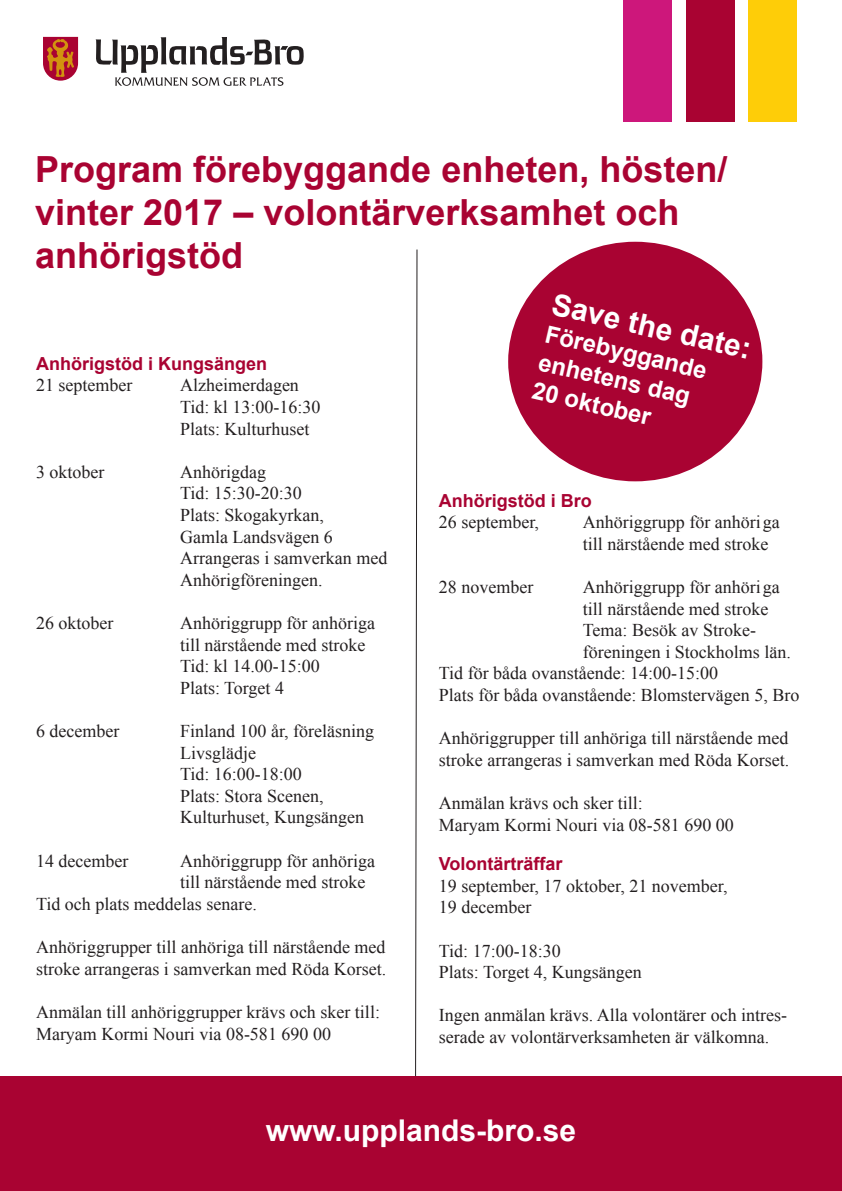
<style>
.page{position:relative;width:842px;height:1191px;background:#fff}
.page>*{position:absolute;margin:0;border:0;box-sizing:border-box;transform-origin:0 0}
.t1{font:700 36px/43.2px "Arial";color:#a90332}
.t2{font:700 30px "Arial";color:#fff}
.t3{font:700 24px/28.8px "Arial";color:#fff}
.t4{font:18px/21.6px "Times New Roman";color:#231f20}
.t5{font:700 18px "Arial";color:#a90332}
</style>
<div class="page">
<svg style="left:43px;top:37px;width:35px;height:44px;background:#bd473a"></svg>
<svg style="left:96px;top:37px;width:208px;height:49px"></svg>
<div style="left:748px;top:0;width:49px;height:122px;background:#fecd08"></div>
<div style="left:686px;top:0;width:48px;height:122px;background:#a90332"></div>
<div style="left:623px;top:0;width:49px;height:122px;background:#cd177b"></div>
<div style="left:0;top:1076px;width:842px;height:115px;background:#a90332"></div>
<svg style="left:415px;top:249px;width:3px;height:828px"></svg>
<div style="left:508px;top:242px;width:254px;height:239px;background:#a90332;border-radius:50%"></div>
<h1 class="t1" style="left:35px;top:149px;width:694px">Program förebyggande enheten, hösten/ vinter 2017 – volontärverksamhet och anhörigstöd</h1>
<h2 class="t2" style="left:557px;top:284px;width:205px;rotate:13deg">Save the date:</h2>
<h3 class="t3" style="left:549px;top:320px;width:167px;rotate:13deg">Förebyggande enhetens dag<br>20 oktober</h3>
<p class="t5" style="left:36px;top:351px;width:233px">Anhörigstöd i Kungsängen</p>
<p class="t4" style="left:36px;top:374px;width:98px">21 september</p>
<p class="t4" style="left:180px;top:374px;width:142px">Alzheimerdagen<br>Tid: kl 13:00-16:30<br>Plats: Kulturhuset</p>
<p class="t4" style="left:36px;top:460px;width:70px">3 oktober</p>
<p class="t4" style="left:180px;top:460px;width:209px">Anhörigdag<br>Tid: 15:30-20:30<br>Plats: Skogakyrkan,<br>Gamla Landsvägen 6<br>Arrangeras i samverkan med<br>Anhörigföreningen.</p>
<p class="t4" style="left:36px;top:612px;width:79px">26 oktober</p>
<p class="t4" style="left:180px;top:612px;width:196px">Anhöriggrupp för anhöriga till närstående med stroke<br>Tid: kl 14.00-15:00<br>Plats: Torget 4</p>
<p class="t4" style="left:36px;top:720px;width:85px">6 december</p>
<p class="t4" style="left:180px;top:720px;width:196px">Finland 100 år, föreläsning<br>Livsglädje<br>Tid: 16:00-18:00<br>Plats: Stora Scenen,<br>Kulturhuset, Kungsängen</p>
<p class="t4" style="left:36px;top:849px;width:94px">14 december</p>
<p class="t4" style="left:180px;top:849px;width:196px">Anhöriggrupp för anhöriga</p>
<p class="t4" style="left:180px;top:871px;width:187px">till närstående med stroke</p>
<p class="t4" style="left:36px;top:892px;width:222px">Tid och plats meddelas senare.</p>
<p class="t4" style="left:36px;top:936px;width:352px">Anhöriggrupper till anhöriga till närstående med stroke arrangeras i samverkan med Röda Korset.</p>
<p class="t4" style="left:36px;top:1000px;width:345px">Anmälan till anhöriggrupper krävs och sker till:<br>Maryam Kormi Nouri via 08-581 690 00</p>
<p class="t5" style="left:439px;top:488px;width:155px">Anhörigstöd i Bro</p>
<p class="t4" style="left:439px;top:511px;width:102px">26 september,</p>
<p class="t4" style="left:583px;top:511px;width:198px">Anhöriggrupp för anhöriga till närstående med stroke</p>
<p class="t4" style="left:439px;top:576px;width:96px">28 november</p>
<p class="t4" style="left:583px;top:576px;width:198px">Anhöriggrupp för anhöriga</p>
<p class="t4" style="left:583px;top:597px;width:187px">till närstående med stroke</p>
<p class="t4" style="left:583px;top:619px;width:175px">Tema: Besök av Stroke-</p>
<p class="t4" style="left:583px;top:640px;width:209px">föreningen i Stockholms län.</p>
<p class="t4" style="left:439px;top:662px;width:281px">Tid för båda ovanstående: 14:00-15:00</p>
<p class="t4" style="left:439px;top:684px;width:362px">Plats för båda ovanstående: Blomstervägen 5, Bro</p>
<p class="t4" style="left:439px;top:727px;width:352px">Anhöriggrupper till anhöriga till närstående med stroke arrangeras i samverkan med Röda Korset.</p>
<p class="t4" style="left:439px;top:792px;width:296px">Anmälan krävs och sker till:<br>Maryam Kormi Nouri via 08-581 690 00</p>
<p class="t5" style="left:439px;top:852px;width:125px">Volontärträffar</p>
<p class="t4" style="left:439px;top:874px;width:290px">19 september, 17 oktober, 21 november,<br>19 december</p>
<p class="t4" style="left:439px;top:939px;width:205px">Tid: 17:00-18:30<br>Plats: Torget 4, Kungsängen</p>
<p class="t4" style="left:439px;top:1004px;width:350px">Ingen anmälan krävs. Alla volontärer och intres&shy;serade av volontärverksamheten är välkomna.</p>
<h2 class="t2" style="left:266px;top:1110px;width:312px">www.upplands-bro.se</h2>
</div>
